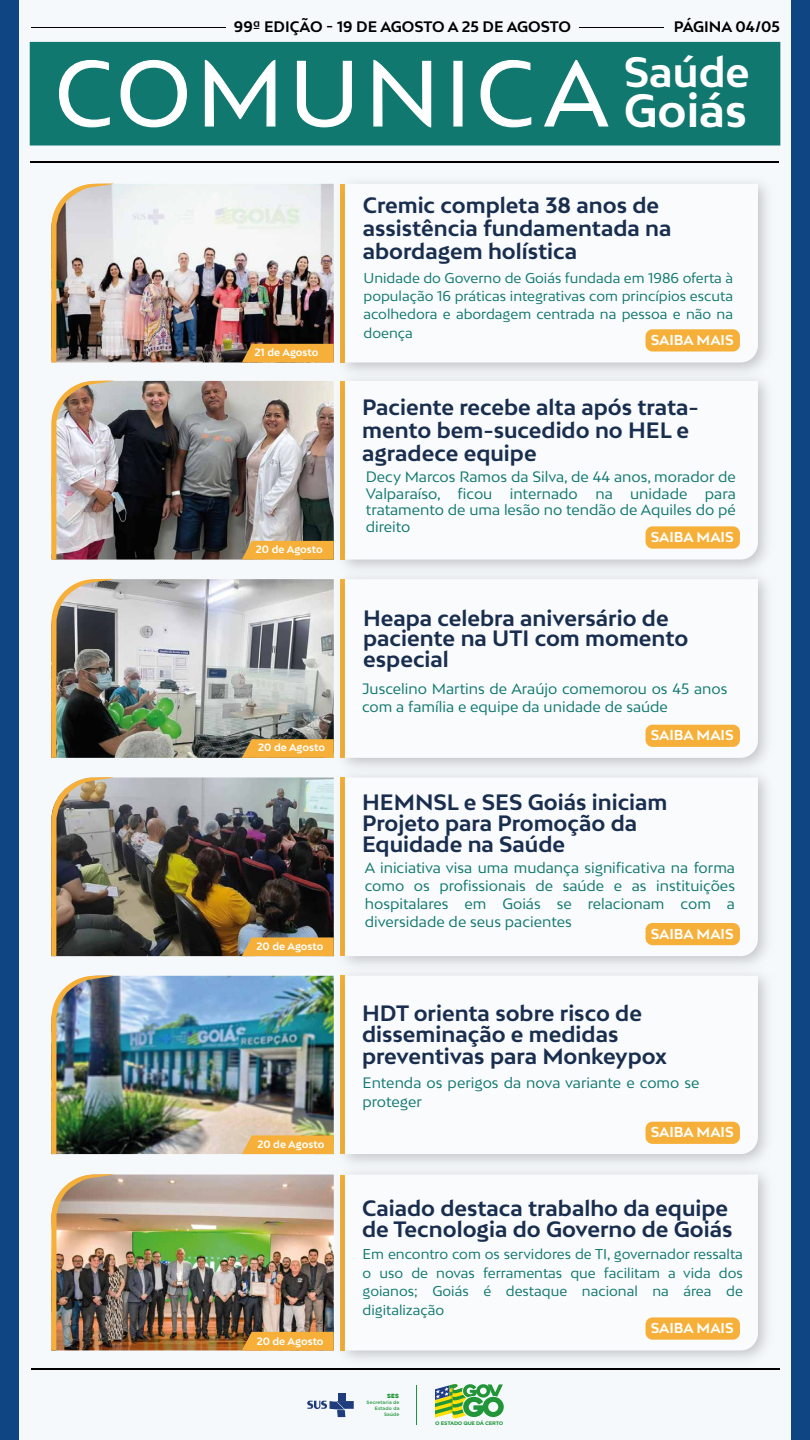
<style>
.page{position:relative;width:810px;height:1440px;background:#fff}
.page>*{position:absolute;margin:0;border:0;box-sizing:border-box;transform-origin:0 0}
.t1{font:700 44.1px "Bw Mitga";color:#fff}
.t2{font:700 40.12px "Bw Mitga";color:#fff}
.t3{font:700 21px/23.1px "Bw Mitga";color:#192e4e}
.t4{font:700 14.4px "Bw Mitga";color:#000}
.t5{font:14.25px/16.6px "Bw Mitga";color:#117870;text-align:justify}
.t6{font:700 13.58px "Bw Mitga";color:#fff}
.t7{font:13.5px/18.1px "Bw Mitga";color:#117870;text-align:justify}
.t8{font:700 10.05px "Bw Mitga";letter-spacing:-.005em;color:#fff}
.t9{font:5.78px "Heavitas";color:#209638}
.t10{font:700 5.1px "Gotham";letter-spacing:-.045em;color:#209638;scale:1.05 1}
.t11{font:500 4.72px/5.7px "Gotham";letter-spacing:.025em;color:#209638;text-align:right}
</style>
<div class="page">
<div style="left:7px;top:0;width:795px;height:1440px;background:#f6f9fc"></div>
<div style="left:0;top:0;width:19px;height:1440px;background:#0f4582"></div>
<div style="left:791px;top:0;width:19px;height:1440px;background:#0f4582"></div>
<div style="left:30px;top:42px;width:750px;height:104px;background:#117870;border:3px solid #117870"></div>
<hr style="left:31px;top:27px;width:195px;height:1px;background:#000">
<hr style="left:579px;top:27px;width:85px;height:1px;background:#000">
<hr style="left:30px;top:161px;width:749px;height:1px;background:#000">
<svg style="left:59px;top:59px;width:51px;height:69px"></svg>
<svg style="left:120px;top:59px;width:67px;height:69px"></svg>
<svg style="left:204px;top:59px;width:72px;height:68px"></svg>
<svg style="left:296px;top:60px;width:56px;height:68px"></svg>
<svg style="left:373px;top:59px;width:59px;height:69px"></svg>
<div style="left:453px;top:61px;width:10px;height:66px;background:#fff;border:1px solid #fff"></div>
<svg style="left:480px;top:59px;width:52px;height:69px"></svg>
<svg style="left:544px;top:59px;width:65px;height:68px"></svg>
<hr style="left:31px;top:1368px;width:749px;height:2px;background:#000">
<img style="left:331px;top:182px;width:436px;height:185px">
<svg style="left:345px;top:184px;width:413px;height:178px"></svg>
<img style="left:116px;top:184px;width:218px;height:178px">
<img style="left:51px;top:183px;width:65px;height:179px">
<div style="left:646px;top:329px;width:94px;height:23px;background:#f6b03a;border-radius:7px"></div>
<div style="left:242px;top:344px;width:92px;height:18px;background:#f6b03a"></div>
<img style="left:340px;top:367px;width:427px;height:199px">
<svg style="left:345px;top:381px;width:413px;height:179px"></svg>
<img style="left:116px;top:381px;width:218px;height:179px">
<img style="left:51px;top:380px;width:65px;height:180px">
<div style="left:646px;top:526px;width:94px;height:23px;background:#f6b03a;border-radius:7px"></div>
<svg style="left:242px;top:541px;width:92px;height:19px;background:#edac3f"></svg>
<img style="left:340px;top:566px;width:427px;height:198px">
<svg style="left:345px;top:579px;width:413px;height:179px"></svg>
<img style="left:116px;top:579px;width:218px;height:179px">
<img style="left:51px;top:578px;width:65px;height:180px">
<div style="left:646px;top:725px;width:94px;height:22px;background:#f6b03a;border-radius:7px"></div>
<svg style="left:242px;top:739px;width:92px;height:19px;background:#e9a83b"></svg>
<img style="left:331px;top:764px;width:436px;height:198px">
<svg style="left:345px;top:777px;width:413px;height:179px"></svg>
<img style="left:116px;top:777px;width:218px;height:179px">
<img style="left:51px;top:777px;width:65px;height:179px">
<div style="left:646px;top:923px;width:94px;height:22px;background:#f6b03a;border-radius:7px"></div>
<svg style="left:242px;top:937px;width:92px;height:19px;background:#ecad42"></svg>
<img style="left:331px;top:962px;width:436px;height:199px">
<svg style="left:345px;top:976px;width:413px;height:178px"></svg>
<img style="left:116px;top:976px;width:218px;height:178px">
<img style="left:51px;top:975px;width:65px;height:179px">
<div style="left:646px;top:1122px;width:94px;height:22px;background:#f6b03a;border-radius:7px"></div>
<svg style="left:242px;top:1135px;width:92px;height:19px;background:#f3b142"></svg>
<img style="left:331px;top:1161px;width:436px;height:198px">
<svg style="left:345px;top:1175px;width:413px;height:175px"></svg>
<img style="left:116px;top:1175px;width:218px;height:175px">
<img style="left:51px;top:1174px;width:65px;height:176px">
<div style="left:646px;top:1317px;width:94px;height:23px;background:#f6b03a;border-radius:7px"></div>
<div style="left:242px;top:1332px;width:92px;height:18px;background:#f6b03a"></div>
<div style="left:338px;top:1393px;width:8px;height:7px;background:#1f3c7d"></div>
<svg style="left:307px;top:1401px;width:47px;height:16px"></svg>
<hr style="left:416px;top:1385px;width:1px;height:40px;background:#209638">
<svg style="left:435px;top:1384px;width:69px;height:35px"></svg>
<p class="t4" style="left:234px;top:17px;width:339px">99ª EDIÇÃO - 19 DE AGOSTO A 25 DE AGOSTO</p>
<p class="t4" style="left:674px;top:17px;width:108px">PÁGINA 04/05</p>
<h2 class="t2" style="left:624px;top:45px;width:127px">Saúde</h2>
<h1 class="t1" style="left:624px;top:81px;width:125px">Goiás</h1>
<p class="t8" style="left:255px;top:345px;width:65px">21 de Agosto</p>
<p class="t8" style="left:256px;top:543px;width:68px">20 de Agosto</p>
<p class="t8" style="left:258px;top:741px;width:68px">20 de Agosto</p>
<p class="t8" style="left:257px;top:940px;width:68px">20 de Agosto</p>
<p class="t8" style="left:257px;top:1137px;width:68px">20 de Agosto</p>
<p class="t8" style="left:257px;top:1334px;width:68px">20 de Agosto</p>
<h3 class="t3" style="left:363px;top:193px;width:310px">Cremic completa 38 anos de assistência fundamentada na abordagem holística</h3>
<p class="t7" style="left:363px;top:269px;width:371px">Unidade do Governo de Goiás fundada em 1986 oferta à população 16 práticas integrativas com princípios escuta acolhedora e abordagem centrada na pessoa e não na doença</p>
<p class="t6" style="left:651px;top:331px;width:85px">SAIBA MAIS</p>
<h3 class="t3" style="left:362px;top:395px;width:338px">Paciente recebe alta após trata&shy;mento bem-sucedido no HEL e agradece equipe</h3>
<p class="t5" style="left:366px;top:468px;width:371px">Decy Marcos Ramos da Silva, de 44 anos, morador de Valparaíso, ficou internado na unidade para tratamento de uma lesão no tendão de Aquiles do pé direito</p>
<p class="t6" style="left:651px;top:528px;width:85px">SAIBA MAIS</p>
<h3 class="t3" style="left:363px;top:607px;width:327px;line-height:20.4px">Heapa celebra aniversário de paciente na UTI com momento especial</h3>
<p class="t5" style="left:362px;top:679px;width:367px;line-height:18.1px">Juscelino Martins de Araújo comemorou os 45 anos com a família e equipe da unidade de saúde</p>
<p class="t6" style="left:651px;top:726px;width:85px">SAIBA MAIS</p>
<h3 class="t3" style="left:362px;top:790px;width:307px;line-height:21.4px">HEMNSL e SES Goiás iniciam<br>Projeto para Promoção da<br>Equidade na Saúde</h3>
<p class="t5" style="left:365px;top:859px;width:372px;line-height:18px">A iniciativa visa uma mudança significativa na forma como os profissionais de saúde e as instituições hospitalares em Goiás se relacionam com a diversidade de seus pacientes</p>
<p class="t6" style="left:651px;top:925px;width:85px">SAIBA MAIS</p>
<h3 class="t3" style="left:362px;top:1002px;width:306px;line-height:21.1px">HDT orienta sobre risco de disseminação e medidas preventivas para Monkeypox</h3>
<p class="t5" style="left:363px;top:1073px;width:338px;line-height:18.7px">Entenda os perigos da nova variante e como se proteger</p>
<p class="t6" style="left:651px;top:1123px;width:85px">SAIBA MAIS</p>
<h3 class="t3" style="left:362px;top:1197px;width:372px;line-height:21.1px">Caiado destaca trabalho da equipe de Tecnologia do Governo de Goiás</h3>
<p class="t7" style="left:363px;top:1244px;width:382px;line-height:18.7px">Em encontro com os servidores de TI, governador ressalta o uso de novas ferramentas que facilitam a vida dos goianos; Goiás é destaque nacional na área de digitalização</p>
<p class="t6" style="left:651px;top:1319px;width:85px">SAIBA MAIS</p>
<p class="t9" style="left:387px;top:1393px;width:14px">SES</p>
<p class="t11" style="left:367px;top:1400px;width:34px">Secretaria de<br>Estado da<br>Saúde</p>
<p class="t10" style="left:435px;top:1420px;width:66px">O ESTADO QUE DÁ CERTO</p>
</div>
